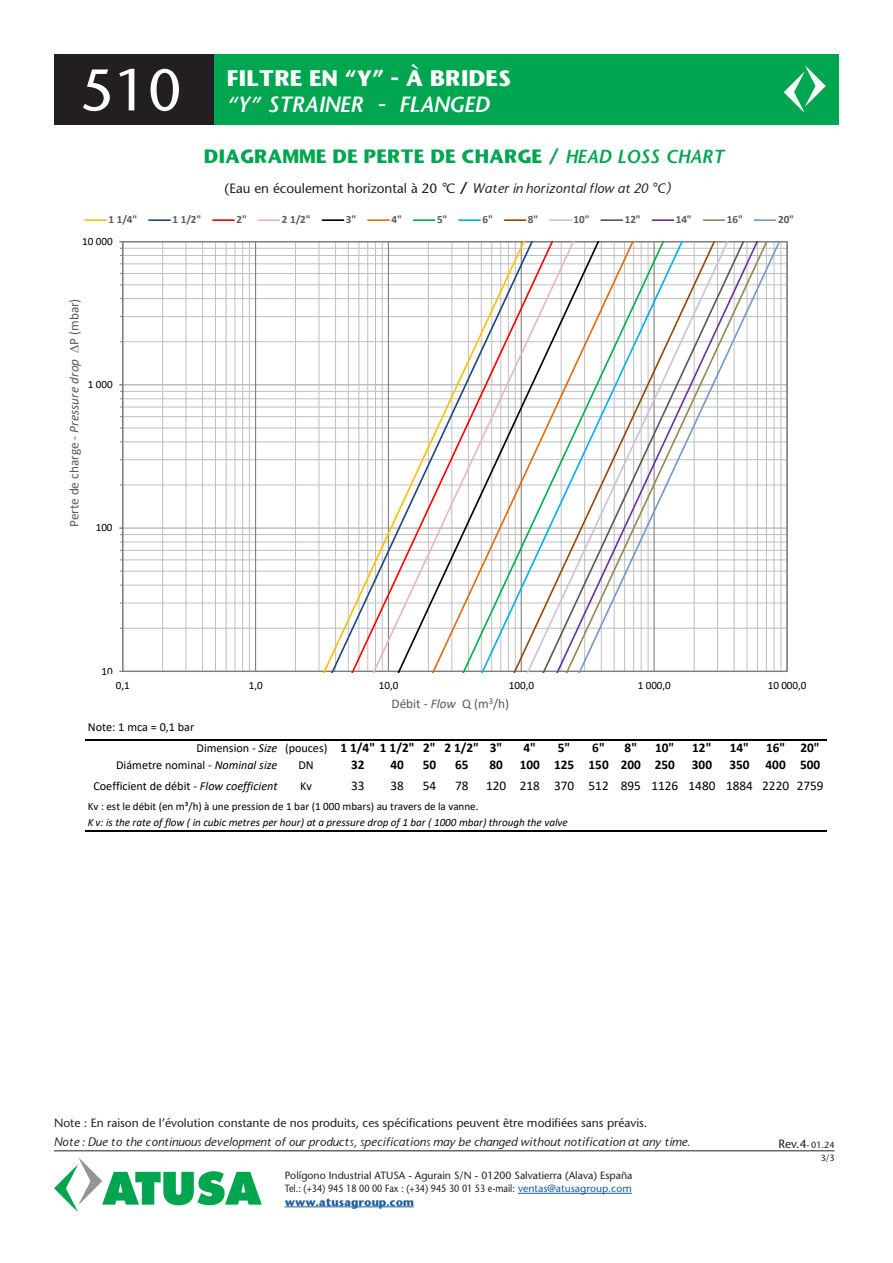
<style>
.page{position:relative;width:893px;height:1263px;background:#fff}
.page>*{position:absolute;margin:0;border:0;box-sizing:border-box;transform-origin:0 0}
.t1{font:500 58.5px "Stone Sans Std";color:#fff}
.t2{font:700 21px "Stone Sans";color:#fff}
.t3{font:italic 21px "Stone Sans Semi Boold";color:#fff}
.t4{font:700 18px "Stone Sans";color:#00a54f}
.t5{font:500 13.5px "Stone Sans Std";color:#231f20}
.t6{font:700 13.2px "Calibri";color:#000}
.t7{font:13.2px "Calibri";letter-spacing:-.005em;color:#595959}
.t8{font:13.2px "Calibri";color:#000}
.t9{font:12.15px "Calibri";color:#000}
.t10{font:italic 500 12px "Stone Sans";color:#231f20}
.t11{font:500 12px "Stone Sans Std";color:#231f20}
.t12{font:italic 11.1px/16px "Calibri";letter-spacing:-.005em;color:#000}
.t13{font:11.1px "Calibri";color:#000}
.t14{font:700 11.1px "Calibri";color:#595959}
.t15{font:500 10.5px "Stone Sans Std";color:#231f20;scale:.86 1}
.t16{font:500 10.5px "Stone Sans Std";color:#231f20}
.t17{font:700 10.5px "Stone Sans";color:#175d9e}
.t18{font:500 9px "Stone Sans Std";color:#231f20}
.s1{font-family:"Stone Sans Semi Boold";font-weight:400;font-style:italic}
.s2{font-family:"Stone Sans";font-style:italic}
.s3{font-family:"Stone Sans";font-weight:700}
.s4{font-style:italic}
.s5{font-weight:400;font-size:12.15px}
.s6{font-weight:400;font-style:italic;font-size:12.15px}
.s7{font-style:normal}
.s8{color:#175d9e}
.s9{font-size:12px}
</style>
<div class="page">
<div style="left:54px;top:54px;width:227px;height:70px;background:#231f20"></div>
<div style="left:214px;top:54px;width:625px;height:70px;background:#00a54f"></div>
<svg style="left:784px;top:65px;width:42px;height:48px"></svg>
<hr style="left:54px;top:1150px;width:780px;height:1px;background:#231f20">
<svg style="left:54px;top:1158px;width:208px;height:54px"></svg>
<hr style="left:518px;top:1193px;width:114px;height:1px;background:#175d9e">
<hr style="left:285px;top:1206px;width:129px;height:1px;background:#175d9e">
<hr style="left:86px;top:739px;width:741px;height:1px;background:#000">
<hr style="left:86px;top:830px;width:741px;height:1px;background:#000">
<hr style="left:123px;top:628px;width:664px;height:1px;background:#bfbfbf">
<hr style="left:123px;top:602px;width:664px;height:1px;background:#bfbfbf">
<hr style="left:123px;top:585px;width:664px;height:1px;background:#bfbfbf">
<hr style="left:123px;top:571px;width:664px;height:1px;background:#bfbfbf">
<hr style="left:123px;top:559px;width:664px;height:1px;background:#bfbfbf">
<hr style="left:123px;top:550px;width:664px;height:1px;background:#bfbfbf">
<hr style="left:123px;top:542px;width:664px;height:1px;background:#bfbfbf">
<hr style="left:123px;top:534px;width:664px;height:1px;background:#bfbfbf">
<hr style="left:123px;top:485px;width:664px;height:1px;background:#bfbfbf">
<hr style="left:123px;top:459px;width:664px;height:1px;background:#bfbfbf">
<hr style="left:123px;top:441px;width:664px;height:1px;background:#bfbfbf">
<hr style="left:123px;top:427px;width:664px;height:1px;background:#bfbfbf">
<hr style="left:123px;top:416px;width:664px;height:1px;background:#bfbfbf">
<hr style="left:123px;top:407px;width:664px;height:1px;background:#bfbfbf">
<hr style="left:123px;top:398px;width:664px;height:1px;background:#bfbfbf">
<hr style="left:123px;top:391px;width:664px;height:1px;background:#bfbfbf">
<hr style="left:123px;top:341px;width:664px;height:1px;background:#bfbfbf">
<hr style="left:123px;top:316px;width:664px;height:1px;background:#bfbfbf">
<hr style="left:123px;top:298px;width:664px;height:1px;background:#bfbfbf">
<hr style="left:123px;top:284px;width:664px;height:1px;background:#bfbfbf">
<hr style="left:123px;top:273px;width:664px;height:1px;background:#bfbfbf">
<hr style="left:123px;top:263px;width:664px;height:1px;background:#bfbfbf">
<hr style="left:123px;top:255px;width:664px;height:1px;background:#bfbfbf">
<hr style="left:123px;top:248px;width:664px;height:1px;background:#bfbfbf">
<hr style="left:123px;top:527px;width:664px;height:2px;background:#a6a6a6">
<hr style="left:123px;top:384px;width:664px;height:1px;background:#a6a6a6">
<hr style="left:162px;top:242px;width:1px;height:429px;background:#bfbfbf">
<hr style="left:186px;top:242px;width:1px;height:429px;background:#bfbfbf">
<hr style="left:202px;top:242px;width:1px;height:429px;background:#bfbfbf">
<hr style="left:215px;top:242px;width:1px;height:429px;background:#bfbfbf">
<hr style="left:226px;top:242px;width:1px;height:429px;background:#bfbfbf">
<hr style="left:234px;top:242px;width:1px;height:429px;background:#bfbfbf">
<hr style="left:242px;top:242px;width:1px;height:429px;background:#bfbfbf">
<hr style="left:249px;top:242px;width:1px;height:429px;background:#bfbfbf">
<hr style="left:295px;top:242px;width:1px;height:429px;background:#bfbfbf">
<hr style="left:255px;top:242px;width:1px;height:429px;background:#7f7f7f">
<hr style="left:122px;top:242px;width:1px;height:429px;background:#7f7f7f">
<svg style="left:317px;top:242px;width:16px;height:430px"></svg>
<svg style="left:333px;top:242px;width:13px;height:430px"></svg>
<svg style="left:346px;top:242px;width:40px;height:430px"></svg>
<svg style="left:386px;top:242px;width:402px;height:430px"></svg>
<hr style="left:85px;top:219px;width:21px;height:2px;background:#ffc000">
<hr style="left:149px;top:219px;width:21px;height:2px;background:#1f497d">
<hr style="left:213px;top:219px;width:21px;height:2px;background:#f00">
<hr style="left:258px;top:219px;width:22px;height:2px;background:#e6b9b8">
<hr style="left:322px;top:219px;width:22px;height:2px;background:#000">
<hr style="left:368px;top:219px;width:21px;height:2px;background:#e46c0a">
<hr style="left:413px;top:219px;width:22px;height:2px;background:#00b050">
<hr style="left:459px;top:219px;width:21px;height:2px;background:#00b0f0">
<hr style="left:504px;top:219px;width:22px;height:2px;background:#984807">
<hr style="left:550px;top:219px;width:21px;height:2px;background:#ccc1da">
<hr style="left:601px;top:219px;width:21px;height:2px;background:#595959">
<hr style="left:652px;top:219px;width:21px;height:2px;background:#7030a0">
<hr style="left:703px;top:219px;width:22px;height:2px;background:#948a54">
<hr style="left:755px;top:219px;width:21px;height:2px;background:#729aca">
<p class="t1" style="left:81px;top:55px;width:102px">510</p>
<p class="t2" style="left:227px;top:64px;width:286px">FILTRE EN “Y” - À BRIDES</p>
<p class="t3" style="left:227px;top:91px;width:264px">“Y” STRAINER - FLANGED</p>
<p class="t4" style="left:204px;top:144px;width:522px">DIAGRAMME DE PERTE DE CHARGE / <span class="s1">HEAD LOSS CHART</span></p>
<p class="t5" style="left:225px;top:180px;width:447px">(Eau en écoulement horizontal à 20 <span class="s2">°</span>C <span class="s3">/</span> <span class="s2">Water in horizontal flow at 20 °C)</span></p>
<p class="t14" style="left:109px;top:212px;width:30px">1 1/4"</p>
<p class="t14" style="left:173px;top:212px;width:30px">1 1/2"</p>
<p class="t14" style="left:236px;top:212px;width:12px">2"</p>
<p class="t14" style="left:282px;top:212px;width:30px">2 1/2"</p>
<p class="t14" style="left:346px;top:212px;width:12px">3"</p>
<p class="t14" style="left:391px;top:212px;width:12px">4"</p>
<p class="t14" style="left:437px;top:212px;width:12px">5"</p>
<p class="t14" style="left:483px;top:212px;width:12px">6"</p>
<p class="t14" style="left:528px;top:212px;width:12px">8"</p>
<p class="t14" style="left:573px;top:212px;width:18px">10"</p>
<p class="t14" style="left:625px;top:212px;width:18px">12"</p>
<p class="t14" style="left:676px;top:212px;width:18px">14"</p>
<p class="t14" style="left:727px;top:212px;width:18px">16"</p>
<p class="t14" style="left:778px;top:212px;width:18px">20"</p>
<p class="t13" style="left:82px;top:234px;width:32px">10 000</p>
<p class="t7" style="left:65px;top:527px;width:230px;rotate:-90deg">Perte de charge ‐ <span class="s4">Pressure drop</span> P (mbar)</p>
<p class="t13" style="left:88px;top:377px;width:26px">1 000</p>
<p class="t13" style="left:96px;top:520px;width:18px">100</p>
<p class="t13" style="left:101px;top:663px;width:13px">10</p>
<p class="t13" style="left:116px;top:678px;width:15px">0,1</p>
<p class="t13" style="left:249px;top:678px;width:15px">1,0</p>
<p class="t13" style="left:379px;top:678px;width:21px">10,0</p>
<p class="t13" style="left:509px;top:678px;width:27px">100,0</p>
<p class="t13" style="left:638px;top:678px;width:35px">1 000,0</p>
<p class="t13" style="left:768px;top:678px;width:40px">10 000,0</p>
<p class="t9" style="left:88px;top:718px;width:108px">Note: 1 mca = 0,1 bar</p>
<p class="t7" style="left:392px;top:695px;width:119px">Débit ‐ <span class="s4">Flow</span> Q (m<sup>3</sup>/h)</p>
<p class="t6" style="left:197px;top:739px;width:307px"><span class="s5">Dimension ‐</span> <span class="s6">Size</span> <span class="s5">(pouces)</span> 1 1/4" 1 1/2" 2" 2 1/2" 3"</p>
<p class="t6" style="left:523px;top:739px;width:14px">4"</p>
<p class="t6" style="left:558px;top:739px;width:14px">5"</p>
<p class="t6" style="left:592px;top:739px;width:14px">6"</p>
<p class="t6" style="left:625px;top:739px;width:14px">8"</p>
<p class="t6" style="left:655px;top:739px;width:21px">10"</p>
<p class="t6" style="left:692px;top:739px;width:21px">12"</p>
<p class="t6" style="left:730px;top:739px;width:21px">14"</p>
<p class="t6" style="left:766px;top:739px;width:55px">16" 20"</p>
<p class="t9" style="left:116px;top:756px;width:163px">Diámetre nominal ‐ <span class="s4">Nominal size</span></p>
<p class="t9" style="left:298px;top:757px;width:17px">DN</p>
<p class="t6" style="left:351px;top:755px;width:15px">32</p>
<p class="t6" style="left:391px;top:755px;width:15px">40</p>
<p class="t6" style="left:423px;top:755px;width:15px">50</p>
<p class="t6" style="left:455px;top:755px;width:15px">65</p>
<p class="t6" style="left:489px;top:755px;width:15px">80</p>
<p class="t6" style="left:520px;top:755px;width:157px">100 125 150 200 250</p>
<p class="t6" style="left:692px;top:755px;width:22px">300</p>
<p class="t6" style="left:729px;top:755px;width:92px">350 400 500</p>
<p class="t9" style="left:93px;top:777px;width:186px">Coefficient de débit ‐ <span class="s4">Flow coefficient</span></p>
<p class="t9" style="left:300px;top:777px;width:13px">Kv</p>
<p class="t8" style="left:351px;top:776px;width:15px">33</p>
<p class="t8" style="left:391px;top:776px;width:15px">38</p>
<p class="t8" style="left:423px;top:776px;width:15px">54</p>
<p class="t8" style="left:455px;top:776px;width:15px">78</p>
<p class="t8" style="left:486px;top:776px;width:339px">120 218 370 512 895 1126 1480 1884 2220 2759</p>
<p class="t12" style="left:88px;top:798px;width:482px"><span class="s7">Kv : est le débit (en m³/h) à une pression de 1 bar (1 000 mbars) au travers de la vanne.<br></span>K v: is the rate of flow ( in cubic metres per hour) at a pressure drop of 1 bar ( 1000 mbar) through the valve</p>
<p class="t11" style="left:54px;top:1115px;width:595px">Note : En raison de l’évolution constante de nos produits, ces spécifications peuvent être modifiées sans préavis.</p>
<p class="t10" style="left:54px;top:1135px;width:637px">Note : Due to the continuous development of our products, specifications may be changed without notification at any time.</p>
<p class="t16" style="left:285px;top:1169px;width:349px">Polígono Industrial ATUSA - Agurain S/N - 01200 Salvatierra (Alava) España</p>
<p class="t15" style="left:285px;top:1182px;width:405px">Tel.: (+34) 945 18 00 00 Fax : (+34) 945 30 01 53 e-mail: <span class="s8">ventas@atusagroup.com</span></p>
<p class="t17" style="left:285px;top:1195px;width:131px">www.atusagroup.com</p>
<p class="t18" style="left:778px;top:1140px;width:58px"><span class="s9">Rev.4</span>- 01.24</p>
<p class="t18" style="left:821px;top:1153px;width:15px">3/3</p>
</div>
